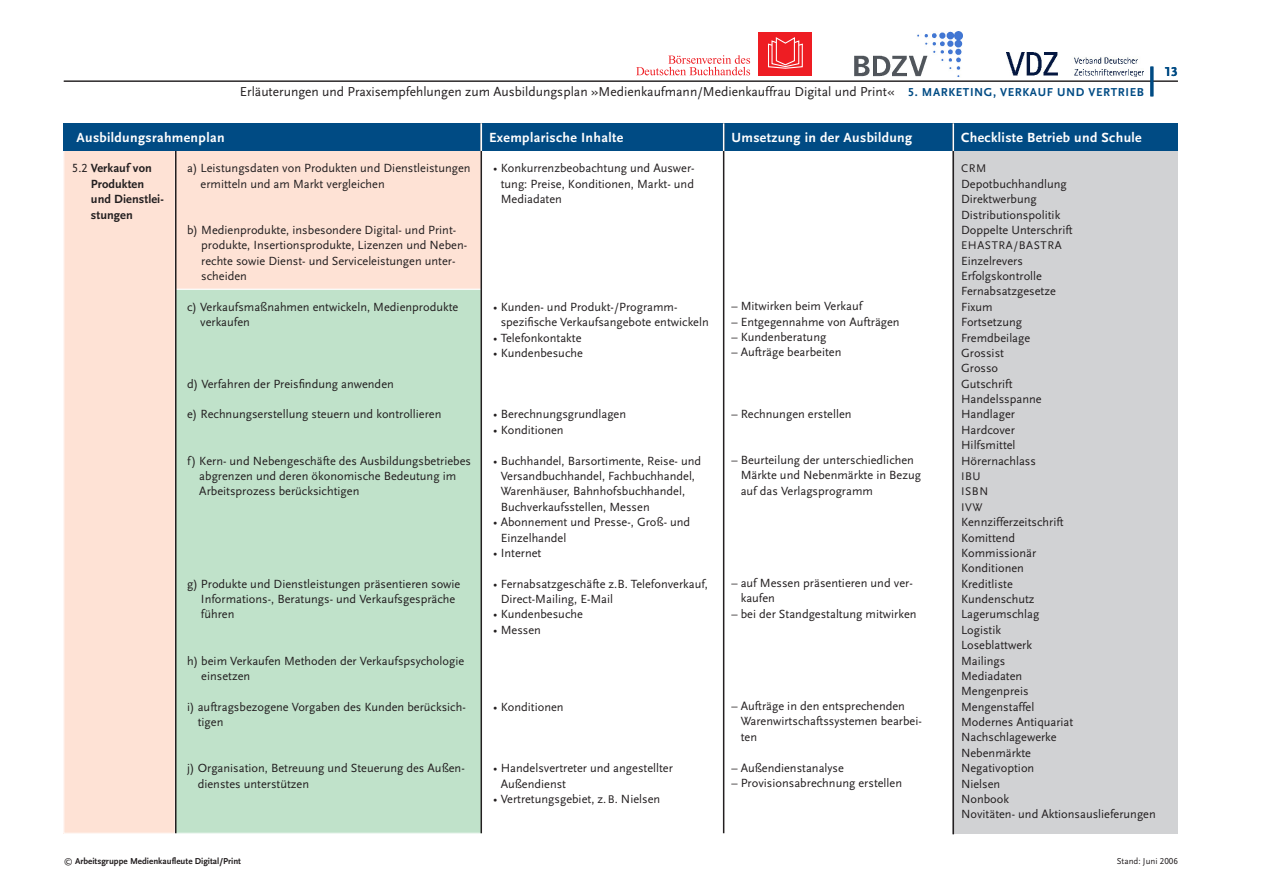
<style>
.page{position:relative;width:1263px;height:893px;background:#fff}
.page>*{position:absolute;margin:0;border:0;box-sizing:border-box;transform-origin:0 0}
.t1{font:700 13.8px "Scala Sans LF";letter-spacing:.025em;color:#fff}
.t2{font:13.5px "Scala Sans";color:#231f20}
.t3{font:700 13.5px "Scala Sans LF";color:#004b84}
.t4{font:12.3px/15.3px "Scala Sans LF";color:#231f20}
.t5{font:700 12.3px/15.3px "Scala Sans LF";letter-spacing:.005em;color:#231f20}
.t6{font:11.7px/15.5px "Scala Sans LF";letter-spacing:.05em;color:#231f20}
.t7{font:700 9px "Scala Sans LF";color:#231f20}
.t8{font:9px "Scala Sans LF";color:#231f20}
.s1{font-family:"Scala Sans LF";font-weight:700;font-size:12px;color:#004b84}
.s2{font-weight:400}
.s3{font-size:11.7px}
</style>
<div class="page">
<img style="left:854px;top:32px;width:108px;height:45px">
<img style="left:1006px;top:53px;width:138px;height:24px">
<svg style="left:636px;top:55px;width:114px;height:20px"></svg>
<div style="left:759px;top:32px;width:53px;height:43px;background:#ee1d23"></div>
<svg style="left:768px;top:37px;width:35px;height:32px"></svg>
<hr style="left:64px;top:81px;width:1114px;height:1px;background:#231f20">
<hr style="left:1150px;top:67px;width:3px;height:29px;background:#004b84">
<div style="left:175px;top:289px;width:306px;height:544px;background:#c0e2ca"></div>
<div style="left:175px;top:150px;width:306px;height:139px;background:#fee2d5"></div>
<div style="left:175px;top:150px;width:306px;height:139px;border:1px solid #fff"></div>
<div style="left:64px;top:150px;width:111px;height:683px;background:#fee2d5"></div>
<div style="left:64px;top:150px;width:111px;height:683px;border:1px solid #fff"></div>
<div style="left:952px;top:149px;width:226px;height:685px;background:#d1d2d4"></div>
<div style="left:64px;top:123px;width:1114px;height:28px;background:#004b84"></div>
<hr style="left:723px;top:123px;width:1px;height:710px;background:#231f20">
<hr style="left:952px;top:123px;width:2px;height:711px;background:#231f20">
<hr style="left:952px;top:123px;width:2px;height:28px;background:#fff">
<svg style="left:723px;top:123px;width:1px;height:28px"></svg>
<hr style="left:175px;top:151px;width:1px;height:682px;background:#231f20">
<hr style="left:480px;top:123px;width:2px;height:710px;background:#231f20">
<hr style="left:480px;top:123px;width:2px;height:28px;background:#fff">
<p class="t2" style="left:240px;top:84px;width:905px">Erläuterungen und Praxisempfehlungen zum Ausbildungsplan »Medienkaufmann/Medienkauffrau Digital und Print« <span class="s1">5. Marketing, Verkauf und Vertrieb</span></p>
<p class="t3" style="left:1164px;top:64px;width:15px">13</p>
<p class="t1" style="left:77px;top:130px;width:150px">Ausbildungsrahmenplan</p>
<p class="t1" style="left:489px;top:130px;width:136px">Exemplarische I nhalte</p>
<p class="t1" style="left:731px;top:130px;width:182px">U msetzung in der Ausbildung</p>
<p class="t1" style="left:961px;top:130px;width:182px">Checkliste Betrieb und Schule</p>
<p class="t5" style="left:91px;top:161px;width:74px;text-indent:-19px"><span class="s2">5.2</span> Verkauf von<br>Produkten und Dienstlei&shy;stungen</p>
<p class="t4" style="left:501px;top:161px;width:195px;text-align:justify;text-indent:-7px">• Konkurrenzbeobachtung und Auswer&shy;tung: Preise, Konditionen, Markt- und Mediadaten</p>
<p class="t4" style="left:201px;top:161px;width:272px;text-indent:-13px">a) Leistungsdaten von Produkten und Dienstleistungen ermitteln und am Markt vergleichen</p>
<p class="t4" style="left:201px;top:222px;width:267px;text-indent:-14px">b) Medienprodukte, insbesondere Digital- und Print&shy;produkte, Insertionsprodukte, Lizenzen und Neben&shy;rechte sowie Dienst- und Serviceleistungen unter&shy;scheiden</p>
<p class="t4" style="left:200px;top:299px;width:260px;text-indent:-13px">c) Verkaufsmaßnahmen entwickeln, Medienprodukte verkaufen</p>
<p class="t6" style="left:961px;top:161px;width:27px">CRM</p>
<p class="t4" style="left:961px;top:176px;width:113px">Depotbuchhandlung<br>Direktwerbung<br>Distributionspolitik<br>Doppelte Unterschrift</p>
<p class="t6" style="left:961px;top:238px;width:102px">EHASTRA/BASTRA</p>
<p class="t4" style="left:961px;top:253px;width:96px">Einzelrevers<br>Erfolgskontrolle<br>Fernabsatzgesetze<br>Fixum<br>Fortsetzung<br>Fremdbeilage<br>Grossist<br>Grosso<br>Gutschrift<br>Handelsspanne<br>Handlager<br>Hardcover<br>Hilfsmittel<br>Hörernachlass</p>
<p class="t6" style="left:961px;top:469px;width:29px">IBU<br>ISBN<br>IVW</p>
<p class="t4" style="left:961px;top:515px;width:196px">Kennzifferzeitschrift<br>Komittend<br>Kommissionär<br>Konditionen<br>Kreditliste<br>Kundenschutz<br>Lagerumschlag<br>Logistik<br>Loseblattwerk<br>Mailings<br>Mediadaten<br>Mengenpreis<br>Mengenstaffel<br>Modernes Antiquariat<br>Nachschlagewerke<br>Nebenmärkte<br>Negativoption<br>Nielsen<br>Nonbook<br>Novitäten- und Aktionsauslieferungen</p>
<p class="t4" style="left:731px;top:299px;width:132px">– Mitwirken beim Verkauf</p>
<p class="t4" style="left:731px;top:314px;width:170px">– Entgegennahme von Aufträgen</p>
<p class="t4" style="left:731px;top:330px;width:96px">– Kundenberatung</p>
<p class="t4" style="left:731px;top:345px;width:112px">– Aufträge bearbeiten</p>
<p class="t4" style="left:501px;top:299px;width:210px;text-indent:-7px">• Kunden- und Produkt-/Programm&shy;spezifische Verkaufsangebote entwickeln</p>
<p class="t4" style="left:493px;top:330px;width:90px">• Telefonkontakte</p>
<p class="t4" style="left:493px;top:346px;width:91px">• Kundenbesuche</p>
<p class="t4" style="left:187px;top:376px;width:208px">d) Verfahren der Preisfindung anwenden</p>
<p class="t4" style="left:187px;top:407px;width:256px">e) Rechnungserstellung steuern und kontrollieren</p>
<p class="t4" style="left:199px;top:453px;width:273px;text-indent:-12px">f) Kern- und Nebengeschäfte des Ausbildungsbetriebes abgrenzen und deren ökonomische Bedeutung im<br>Arbeitsprozess berücksichtigen</p>
<p class="t4" style="left:731px;top:406px;width:122px">– Rechnungen erstellen</p>
<p class="t4" style="left:741px;top:452px;width:182px;text-indent:-9px">– Beurteilung der unterschiedlichen<br>Märkte und Nebenmärkte in Bezug auf das Verlagsprogramm</p>
<p class="t4" style="left:493px;top:407px;width:134px">• Berechnungsgrundlagen</p>
<p class="t4" style="left:493px;top:422px;width:72px">• Konditionen</p>
<p class="t4" style="left:501px;top:453px;width:202px;text-indent:-7px">• Buchhandel, Barsortimente, Reise- und Versandbuchhandel, Fachbuchhandel, Warenhäuser, Bahnhofsbuchhandel, Buchverkaufsstellen, Messen</p>
<p class="t4" style="left:501px;top:515px;width:191px;text-indent:-7px">• Abonnement und Presse-, Groß- und<br>Einzelhandel</p>
<p class="t4" style="left:493px;top:545px;width:50px">• Internet</p>
<p class="t4" style="left:501px;top:576px;width:209px;text-indent:-7px">• Fernabsatzgeschäfte z.B. Telefonverkauf,<br>Direct-Mailing, E-Mail</p>
<p class="t4" style="left:493px;top:607px;width:91px">• Kundenbesuche</p>
<p class="t4" style="left:493px;top:622px;width:49px">• Messen</p>
<p class="t4" style="left:741px;top:576px;width:174px;text-indent:-9px">– auf Messen präsentieren und ver&shy;kaufen</p>
<p class="t4" style="left:731px;top:606px;width:187px">– bei der Standgestaltung mitwirken</p>
<p class="t4" style="left:201px;top:576px;width:261px;text-indent:-14px">g) Produkte und Dienstleistungen präsentieren sowie<br>Informations-, Beratungs- und Verkaufsgespräche führen</p>
<p class="t4" style="left:201px;top:653px;width:264px;text-indent:-14px">h) beim Verkaufen Methoden der Verkaufspsychologie einsetzen</p>
<p class="t4" style="left:198px;top:699px;width:270px;text-indent:-11px">i) auftragsbezogene Vorgaben des Kunden berücksich&shy;tigen</p>
<p class="t4" style="left:198px;top:761px;width:269px;text-indent:-11px">j) Organisation, Betreuung und Steuerung des Außen&shy;dienstes unterstützen</p>
<p class="t4" style="left:741px;top:699px;width:183px;text-indent:-9px">– Aufträge in den entsprechenden<br>Warenwirtschaftssystemen bearbei&shy;ten</p>
<p class="t4" style="left:731px;top:760px;width:114px">– Außendienstanalyse</p>
<p class="t4" style="left:731px;top:775px;width:172px">– Provisionsabrechnung erstellen</p>
<p class="t4" style="left:493px;top:699px;width:72px">• Konditionen</p>
<p class="t4" style="left:501px;top:761px;width:174px;text-indent:-7px">• Handelsvertreter und angestellter<br>Außendienst</p>
<p class="t4" style="left:493px;top:791px;width:168px">• Vertretungsgebiet, z.<span class="s3">B</span>. Nielsen</p>
<p class="t7" style="left:64px;top:856px;width:179px"><span class="s2">©</span> Arbeitsgruppe Medienkaufleute Digital/Print</p>
<p class="t8" style="left:1117px;top:856px;width:63px">Stand: Juni 2006</p>
</div>
